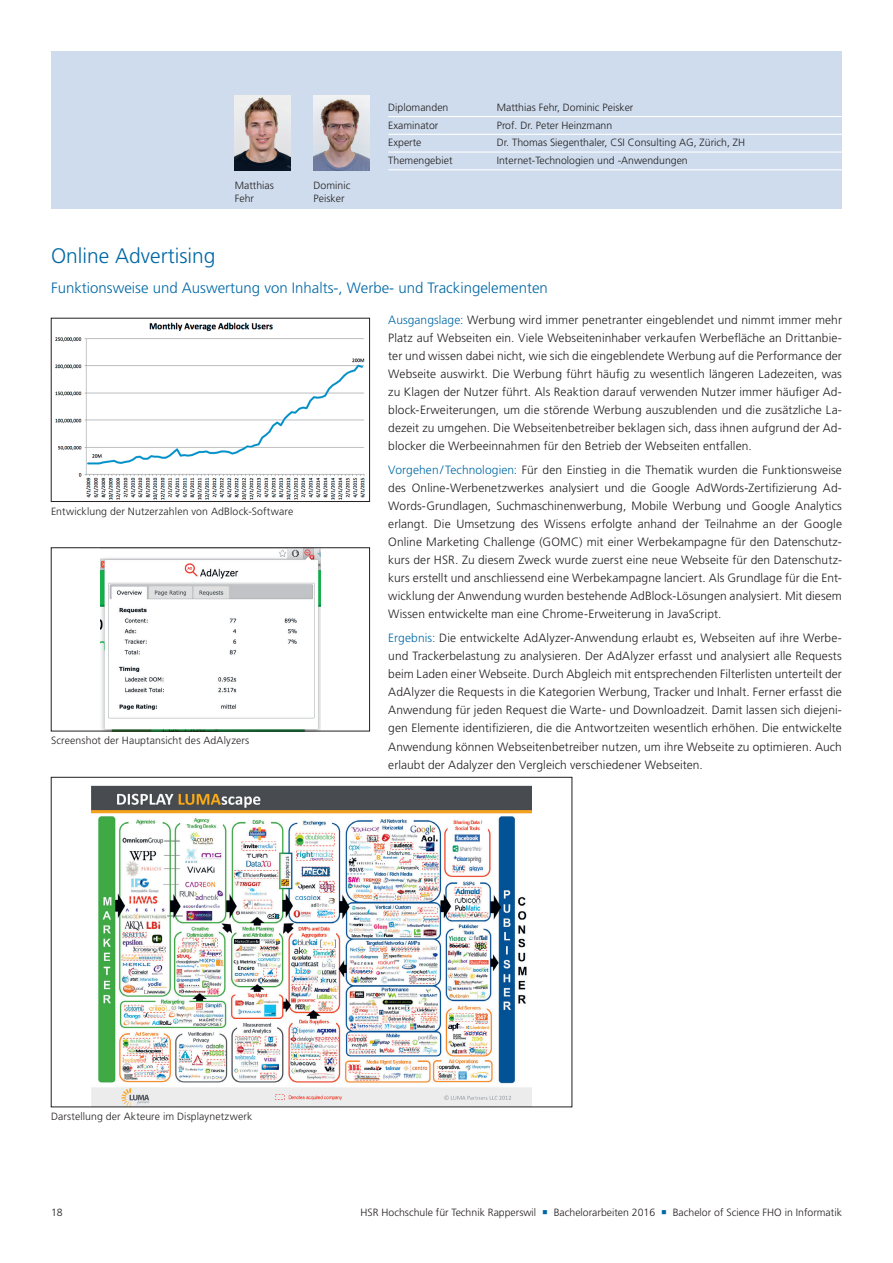
<style>
.page{position:relative;width:893px;height:1263px;background:#fff}
.page>*{position:absolute;margin:0;border:0;box-sizing:border-box;transform-origin:0 0}
.t1{font:300 21px "Frutiger LT Pro";color:#0068a5}
.t2{font:300 15px "Frutiger LT Pro";color:#0068a5}
.t3{font:300 12px/18px "Frutiger LT Pro";letter-spacing:.005em;color:#231f20;text-align:justify}
.t4{font:300 10.5px/13.5px "Frutiger LT Pro";color:#231f20}
.s1{color:#0068a5}
</style>
<div class="page">
<div style="left:51px;top:51px;width:791px;height:157px;background:#cedced"></div>
<img style="left:55px;top:322px;width:311px;height:178px">
<div style="left:51px;top:318px;width:319px;height:184px;border:1px solid #231f20"></div>
<img style="left:101px;top:549px;width:219px;height:180px">
<div style="left:51px;top:547px;width:319px;height:184px;border:1px solid #231f20"></div>
<img style="left:92px;top:785px;width:439px;height:320px">
<hr style="left:388px;top:116px;width:454px;height:1px;background:#fff">
<hr style="left:388px;top:134px;width:454px;height:1px;background:#fff">
<hr style="left:388px;top:151px;width:454px;height:2px;background:#fff">
<hr style="left:388px;top:169px;width:454px;height:1px;background:#fff">
<img style="left:235px;top:95px;width:56px;height:75px">
<img style="left:314px;top:95px;width:56px;height:75px">
<p class="t4" style="left:235px;top:178px;width:41px">Matthias<br>Fehr</p>
<p class="t4" style="left:314px;top:178px;width:38px">Dominic<br>Peisker</p>
<p class="t4" style="left:388px;top:101px;width:62px">Diplomanden</p>
<p class="t4" style="left:497px;top:101px;width:138px">Matthias Fehr, Dominic Peisker</p>
<p class="t4" style="left:388px;top:118px;width:52px">Examinator</p>
<p class="t4" style="left:497px;top:118px;width:117px">Prof. Dr. Peter Heinzmann</p>
<p class="t4" style="left:388px;top:136px;width:35px">Experte</p>
<p class="t4" style="left:497px;top:136px;width:250px">Dr. Thomas Siegenthaler, CSI Consulting AG, Zürich, ZH</p>
<p class="t4" style="left:388px;top:154px;width:66px">Themengebiet</p>
<p class="t4" style="left:497px;top:154px;width:193px">Internet-Technologien und -Anwendungen</p>
<h1 class="t1" style="left:51px;top:243px;width:166px">Online Advertising</h1>
<p class="t2" style="left:51px;top:279px;width:498px">Funktionsweise und Auswertung von Inhalts-, Werbe- und Trackingelementen</p>
<p class="t4" style="left:51px;top:504px;width:244px">Entwicklung der Nutzerzahlen von AdBlock-Software</p>
<p class="t4" style="left:51px;top:734px;width:200px">Screenshot der Hauptansicht des AdAlyzers</p>
<p class="t3" style="left:388px;top:311px;width:455px"><span class="s1">Ausgangslage:</span> Werbung wird immer penetranter eingeblendet und nimmt immer mehr Platz auf Webseiten ein. Viele Webseiteninhaber verkaufen Werbefläche an Drittanbie&shy;ter und wissen dabei nicht, wie sich die eingeblendete Werbung auf die Performance der Webseite auswirkt. Die Werbung führt häufig zu wesentlich längeren Ladezeiten, was zu Klagen der Nutzer führt. Als Reaktion darauf verwenden Nutzer immer häufiger Ad&shy;block-Erweiterungen, um die störende Werbung auszublenden und die zusätzliche La&shy;dezeit zu umgehen. Die Webseitenbetreiber beklagen sich, dass ihnen aufgrund der Ad&shy;blocker die Werbeeinnahmen für den Betrieb der Webseiten entfallen.</p>
<p class="t3" style="left:388px;top:461px;width:455px"><span class="s1">Vorgehen/Technologien:</span> Für den Einstieg in die Thematik wurden die Funktionsweise des Online-Werbenetzwerkes analysiert und die Google AdWords-Zertifizierung Ad-Words-Grundlagen, Suchmaschinenwerbung, Mobile Werbung und Google Analytics erlangt. Die Umsetzung des Wissens erfolgte anhand der Teilnahme an der Google Online Marketing Challenge (GOMC) mit einer Werbekampagne für den Datenschutz&shy;kurs der HSR. Zu diesem Zweck wurde zuerst eine neue Webseite für den Datenschutz&shy;kurs erstellt und anschliessend eine Werbekampagne lanciert. Als Grundlage für die Ent&shy;wicklung der Anwendung wurden bestehende AdBlock-Lösungen analysiert. Mit diesem Wissen entwickelte man eine Chrome-Erweiterung in JavaScript.</p>
<p class="t3" style="left:388px;top:629px;width:455px"><span class="s1">Ergebnis:</span> Die entwickelte AdAlyzer-Anwendung erlaubt es, Webseiten auf ihre Werbe&shy;und Trackerbelastung zu analysieren. Der AdAlyzer erfasst und analysiert alle Requests beim Laden einer Webseite. Durch Abgleich mit entsprechenden Filterlisten unterteilt der AdAlyzer die Requests in die Kategorien Werbung, Tracker und Inhalt. Ferner erfasst die Anwendung für jeden Request die Warte- und Downloadzeit. Damit lassen sich diejeni&shy;gen Elemente identifizieren, die die Antwortzeiten wesentlich erhöhen. Die entwickelte Anwendung können Webseitenbetreiber nutzen, um ihre Webseite zu optimieren. Auch erlaubt der Adalyzer den Vergleich verschiedener Webseiten.</p>
<p class="t4" style="left:51px;top:1110px;width:203px">Darstellung der Akteure im Displaynetzwerk</p>
<p class="t4" style="left:51px;top:1206px;width:13px">18</p>
<p class="t4" style="left:361px;top:1206px;width:483px">HSR Hochschule für Technik Rapperswil <span class="s1">○</span> Bachelorarbeiten 2016 <span class="s1">○</span> Bachelor of Science FHO in Informatik</p>
</div>
